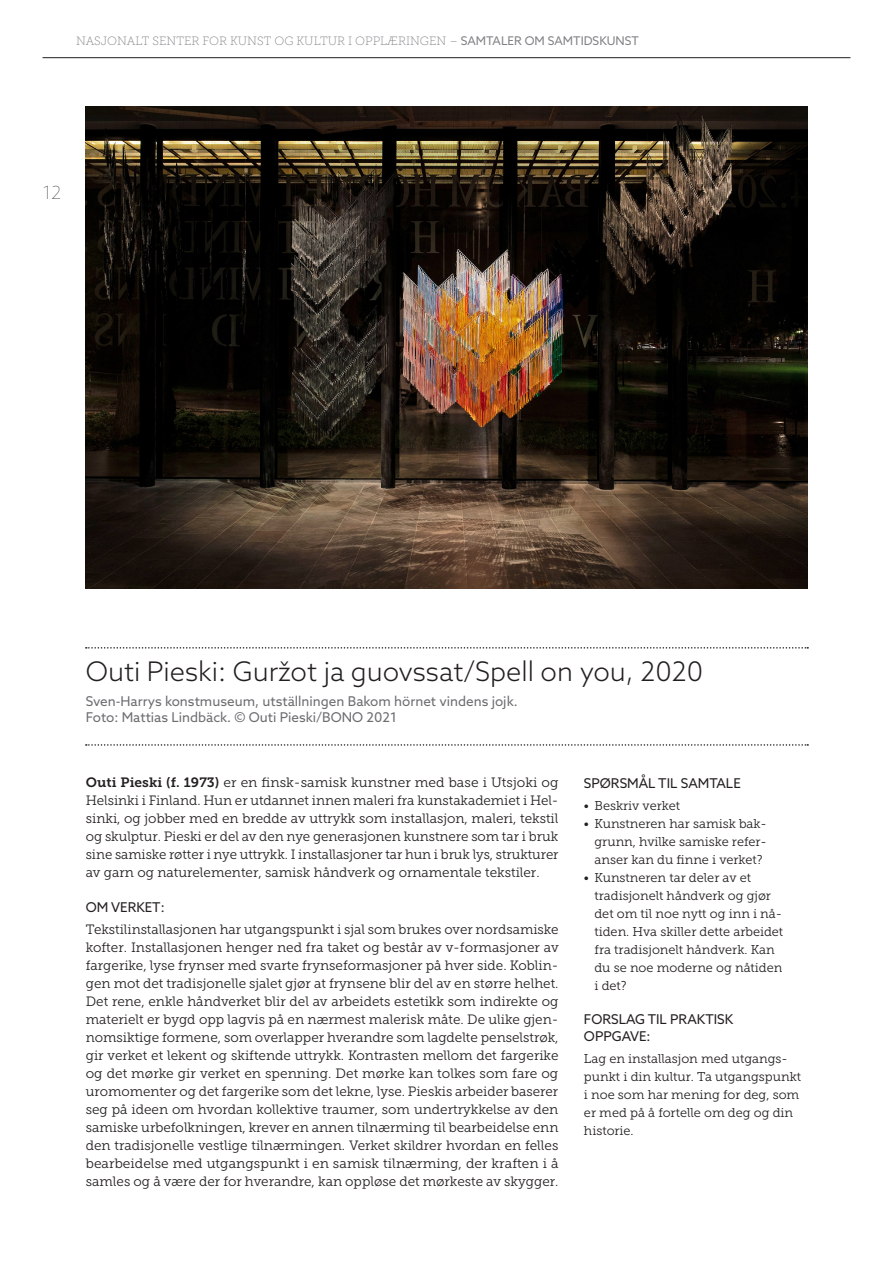
<style>
.page{position:relative;width:893px;height:1263px;background:#fff}
.page>*{position:absolute;margin:0;border:0;box-sizing:border-box;transform-origin:0 0}
.Kunster_tittel{font:300 27px "Azo Sans";color:#231f20}
.t1{font:100 18px "Azo Sans";color:#231f20}
.Brødtekst{font:13.5px/18px "Museo Slab 300";color:#231f20;text-align:justify}
.Undertekst{font:13.5px "Azo Sans";color:#6c6d70}
.Mellomtittel{font:13.5px/16.2px "Azo Sans";color:#231f20}
.Brødtekst-2{font:12.75px/18px "Museo Slab 300";color:#231f20}
.t2{font:12px "Museo Slab 100";color:#808285}
.s1{font-family:"Azo Sans"}
.s2{font-family:"Museo Slab 700"}
</style>
<div class="page">
<hr style="left:43px;top:57px;width:807px;height:1px;background:#231f20">
<img style="left:85px;top:106px;width:723px;height:483px">
<svg style="left:86px;top:647px;width:722px;height:2px"></svg>
<svg style="left:86px;top:744px;width:722px;height:2px"></svg>
<p class="t2" style="left:76px;top:35px;width:564px">NASJONALT SENTER FOR KUNST OG KULTUR I OPPLÆRINGEN – <span class="s1">SAMTALER OM SAMTIDSKUNST</span></p>
<h2 class="t1" style="left:43px;top:181px;width:20px">12</h2>
<p class="Kunster_tittel" style="left:86px;top:654px;width:619px">Outi Pieski: Guržot ja guovssat/Spell on you, 2020</p>
<p class="Undertekst" style="left:86px;top:692px;width:433px">Sven-Harrys konstmuseum, utställningen Bakom hörnet vindens jojk.</p>
<p class="Undertekst" style="left:86px;top:708px;width:313px">Foto: Mattias Lindbäck. © Outi Pieski/BONO 2021</p>
<p class="Brødtekst" style="left:86px;top:774px;width:474px"><span class="s2">Outi Pieski (f. 1973)</span> er en finsk-samisk kunstner med base i Utsjoki og Helsinki i Finland. Hun er utdannet innen maleri fra kunstakademiet i Hel&shy;sinki, og jobber med en bredde av uttrykk som installasjon, maleri, tekstil og skulptur. Pieski er del av den nye generasjonen kunstnere som tar i bruk sine samiske røtter i nye uttrykk. I installasjoner tar hun i bruk lys, strukturer av garn og naturelementer, samisk håndverk og ornamentale tekstiler.</p>
<p class="Mellomtittel" style="left:86px;top:898px;width:80px">OM VERKET:</p>
<p class="Brødtekst" style="left:86px;top:920px;width:474px">Tekstilinstallasjonen har utgangspunkt i sjal som brukes over nordsamiske kofter. Installasjonen henger ned fra taket og består av v-formasjoner av fargerike, lyse frynser med svarte frynseformasjoner på hver side. Koblin&shy;gen mot det tradisjonelle sjalet gjør at frynsene blir del av en større helhet.<br>Det rene, enkle håndverket blir del av arbeidets estetikk som indirekte og materielt er bygd opp lagvis på en nærmest malerisk måte. De ulike gjen&shy;nomsiktige formene, som overlapper hverandre som lagdelte penselstrøk, gir verket et lekent og skiftende uttrykk. Kontrasten mellom det fargerike og det mørke gir verket en spenning. Det mørke kan tolkes som fare og uromomenter og det fargerike som det lekne, lyse. Pieskis arbeider baserer seg på ideen om hvordan kollektive traumer, som undertrykkelse av den samiske urbefolkningen, krever en annen tilnærming til bearbeidelse enn den tradisjonelle vestlige tilnærmingen. Verket skildrer hvordan en felles bearbeidelse med utgangspunkt i en samisk tilnærming, der kraften i å samles og å være der for hverandre, kan oppløse det mørkeste av skygger.</p>
<p class="Mellomtittel" style="left:584px;top:775px;width:158px">SPØRSMÅL TIL SAMTALE</p>
<p class="Brødtekst-2" style="left:584px;top:797px;width:98px">• Beskriv verket</p>
<p class="Brødtekst-2" style="left:594px;top:815px;width:174px;text-align:justify;text-indent:-11px">• Kunstneren har samisk bak&shy;grunn, hvilke samiske refer&shy;anser kan du finne i verket?</p>
<p class="Brødtekst-2" style="left:594px;top:869px;width:189px;text-indent:-11px">• Kunstneren tar deler av et tradisjonelt håndverk og gjør det om til noe nytt og inn i nå-</p>
<p class="Brødtekst-2" style="left:594px;top:923px;width:190px">tiden. Hva skiller dette arbeidet fra tradisjonelt håndverk. Kan du se noe moderne og nåtiden i det?</p>
<p class="Mellomtittel" style="left:584px;top:1011px;width:151px">FORSLAG TIL PRAKTISK<br>OPPGAVE:</p>
<p class="Brødtekst-2" style="left:584px;top:1049px;width:219px">Lag en installasjon med utgangs&shy;punkt i din kultur. Ta utgangspunkt i noe som har mening for deg, som er med på å fortelle om deg og din historie.</p>
</div>
